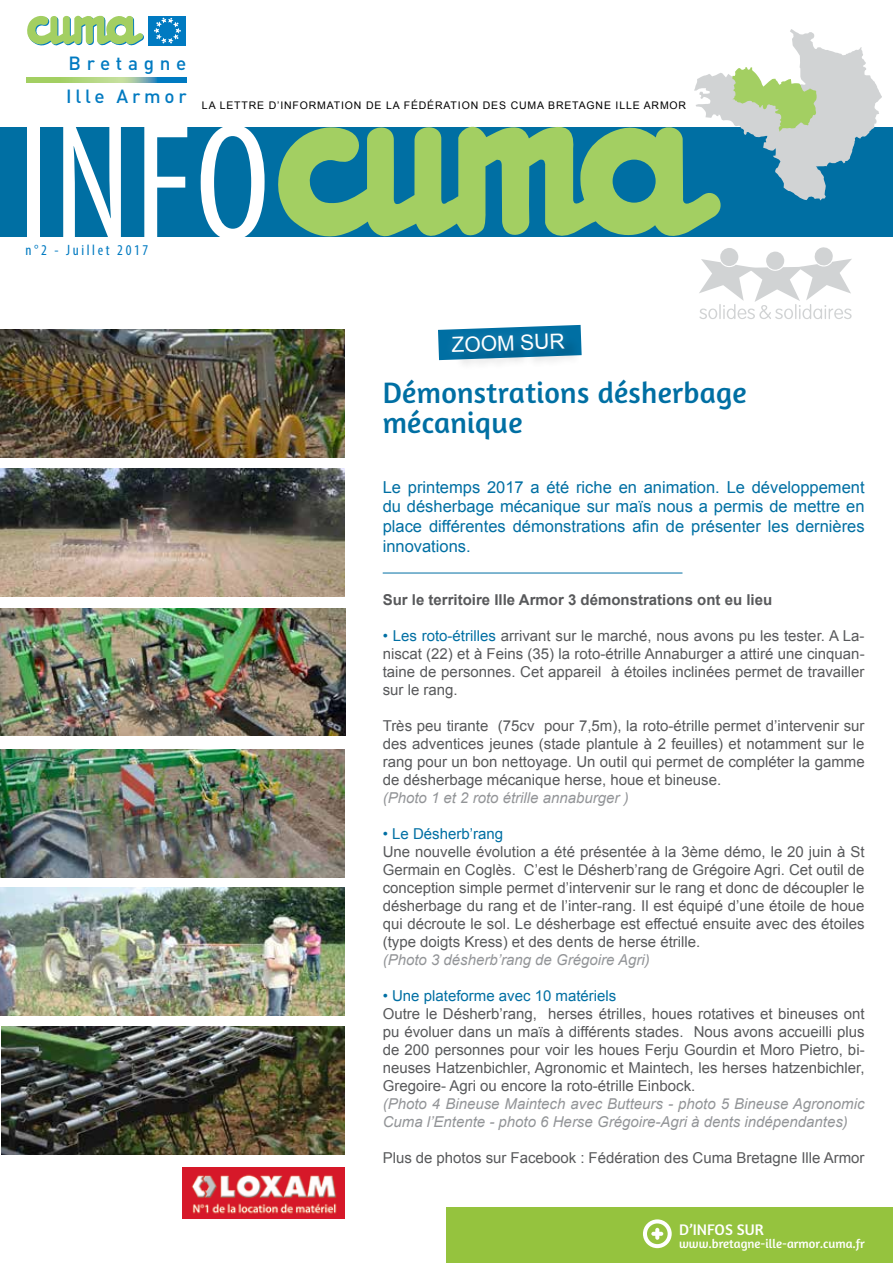
<style>
.page{position:relative;width:893px;height:1263px;background:#fff}
.page>*{position:absolute;margin:0;border:0;box-sizing:border-box;transform-origin:0 0}
.t1{font:condensed 167.25px "Myriad Pro";color:#fff}
.t2{font:30px/29.8px "Amaranth";letter-spacing:.01em;color:#006fa3}
.t3{font:21px "Arial";color:#fff}
.t4{font:500 18.9px/32.8px "DIN";letter-spacing:.235em;color:#007ac1}
.t5{font:16.5px/19.8px "Arial";color:#006fa3;text-align:justify}
.t6{font:15.6px "Amaranth";color:#fff}
.t7{font:15px/18px "Arial";color:#58595b;text-align:justify}
.t8{font:italic 15px/18px "Arial";color:#939598}
.t9{font:700 15px "Arial";color:#58595b}
.t10{font:15px "Arial";color:#006fa3}
.t11{font:condensed 15px "Myriad Pro";letter-spacing:.175em;color:#007ac1}
.t12{font:12.75px "Amaranth";color:#fff}
.t13{font:10.5px "Arial";letter-spacing:.08em;color:#000}
.s1{color:#006fa3}
</style>
<div class="page">
<div style="left:0;top:127px;width:893px;height:109px;background:#006fa3"></div>
<svg style="left:694px;top:29px;width:188px;height:171px"></svg>
<div style="left:446px;top:1208px;width:447px;height:55px;background:#95c33e"></div>
<svg style="left:278px;top:127px;width:443px;height:109px;fill:#a3cf62"></svg>
<svg style="left:699px;top:247px;width:153px;height:72px"></svg>
<hr style="left:383px;top:573px;width:299px;height:1px;background:#006fa3">
<svg style="left:27px;top:15px;width:117px;height:31px"></svg>
<div style="left:149px;top:16px;width:37px;height:29px;background:#007ac1"></div>
<svg style="left:154px;top:18px;width:27px;height:25px"></svg>
<svg style="left:27px;top:78px;width:159px;height:4px"></svg>
<img style="left:183px;top:1168px;width:162px;height:50px">
<svg style="left:643px;top:1219px;width:29px;height:29px"></svg>
<img style="left:0;top:330px;width:344px;height:127px">
<img style="left:0;top:468px;width:344px;height:128px">
<img style="left:0;top:608px;width:345px;height:128px">
<img style="left:0;top:750px;width:344px;height:127px">
<img style="left:0;top:888px;width:344px;height:127px">
<img style="left:1px;top:1027px;width:343px;height:127px">
<svg style="left:438px;top:324px;width:144px;height:38px"></svg>
<p class="t4" style="left:66px;top:46px;width:122px">Bretagne<br>Ille Armor</p>
<p class="t13" style="left:202px;top:98px;width:363px">La lettre d’information de la fédération des cuma BRETA</p>
<p class="t13" style="left:587px;top:98px;width:67px">GNE ILLE ARMOR</p>
<h1 class="t1" style="left:17px;top:82px;width:255px">Info</h1>
<p class="t11" style="left:26px;top:241px;width:124px">n°2 - Juillet 2017</p>
<h3 class="t3" style="left:451px;top:331px;width:32px;rotate:-2deg">ZOOM</h3>
<h2 class="t2" style="left:383px;top:377px;width:365px">Démonstrations désherbage mécanique</h2>
<p class="t5" style="left:383px;top:477px;width:483px">Le printemps 2017 a été riche en animation. Le développement du désherbage mécanique sur maïs nous a permis de mettre en place différentes démonstrations afin de présenter les dernières innovations.</p>
<p class="t9" style="left:383px;top:590px;width:391px">Sur le territoire Ille Armor 3 démonstrations ont eu lieu</p>
<p class="t7" style="left:383px;top:627px;width:484px"><span class="s1">• Les roto-étrilles</span> arrivant sur le marché, nous avons pu les tester. A La&shy;niscat (22) et à Feins (35) la roto-étrille Annaburger a attiré une cinquan&shy;taine de personnes. Cet appareil à étoiles inclinées permet de travailler sur le rang.</p>
<p class="t7" style="left:383px;top:717px;width:483px">Très peu tirante (75cv pour 7,5m), la roto-étrille permet d’intervenir sur des adventices jeunes (stade plantule à 2 feuilles) et notamment sur le rang pour un bon nettoyage. U n outil qui permet de compléter la gamme de désherbage mécanique herse, houe et bineuse.</p>
<p class="t8" style="left:383px;top:789px;width:247px">(Photo 1 et 2 roto étrille annaburger )</p>
<p class="t10" style="left:383px;top:824px;width:122px">• Le Désherb’rang</p>
<p class="t7" style="left:383px;top:843px;width:483px">Une nouvelle évolution a été présentée à la 3ème démo, le 20 juin à St Germain en Coglès. C’est le Désherb’rang de Grégoire Agri. Cet outil de conception simple permet d’intervenir sur le rang et donc de découpler le désherbage du rang et de l’inter-rang. Il est équipé d’une étoile de houe qui décroute le sol. Le désherbage est effectué ensuite avec des étoiles (type doigts Kress) et des dents de herse étrille.</p>
<p class="t8" style="left:383px;top:951px;width:269px">(Photo 3 désherb’rang de Grégoire Agri)</p>
<p class="t10" style="left:383px;top:986px;width:235px">• Une plateforme avec 10 matériels</p>
<p class="t7" style="left:383px;top:1005px;width:483px">Outre le Désherb’rang, herses étrilles, houes rotatives et bineuses ont pu évoluer dans un maïs à différents stades. Nous avons accueilli plus de 200 personnes pour voir les houes Ferju Gourdin et Moro Pietro, bi&shy;neuses Hatzenbichler, Agronomic et Maintech, les herses hatzenbichler, Gregoire- Agri ou encore la roto-étrille Einbock.</p>
<p class="t8" style="left:383px;top:1095px;width:483px">(Photo 4 Bineuse Maintech avec Butteurs - photo 5 Bineuse Agronomic<br>Cuma l’Entente - photo 6 Herse Grégoire-Agri à dents indépendantes)</p>
<p class="t7" style="left:383px;top:1149px;width:483px">Plus de photos sur Facebook : Fédération des Cuma Bretagne Ille Armor</p>
<p class="t6" style="left:679px;top:1220px;width:86px">D’INFOS SUR</p>
<p class="t12" style="left:679px;top:1236px;width:187px">www.bretagne-ille-armor.cuma.fr</p>
</div>
